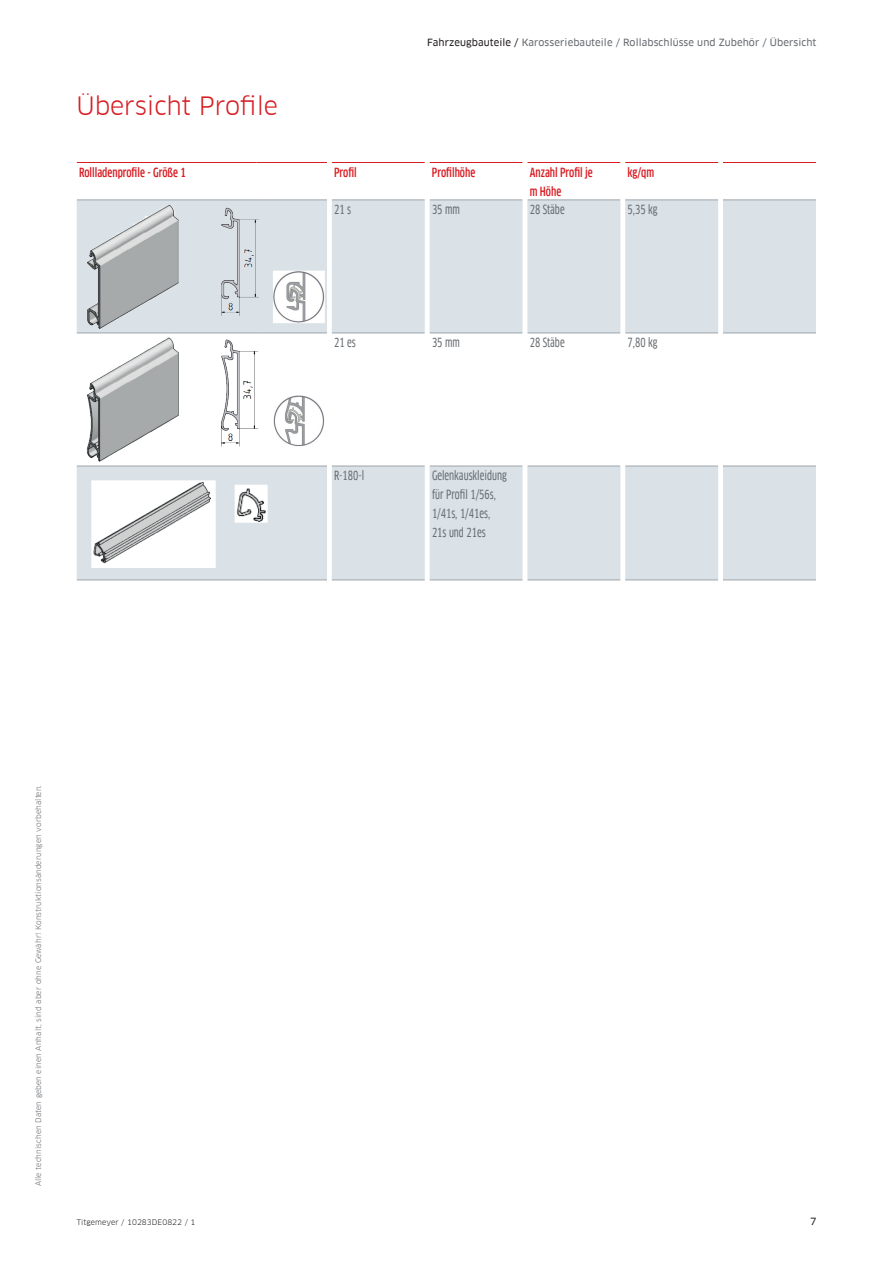
<style>
.page{position:relative;width:893px;height:1263px;background:#fff}
.page>*{position:absolute;margin:0;border:0;box-sizing:border-box;transform-origin:0 0}
.t1{font:24.75px "Clan Offc Pro";letter-spacing:-.005em;color:#d81c23}
.t2{font:12.3px/19.2px "Clan Offc Pro Cond News";color:#666b70}
.t3{font:500 condensed 12.3px/19.2px "Clan Offc Pro";color:#d81c23}
.t4{font:9.75px "Clan Offc Pro News";letter-spacing:.01em;color:#666b70}
.t5{font:9.75px "Clan Offc Pro News";color:#231f20}
.t6{font:7.5px "Clan Offc Pro";letter-spacing:.01em;color:#666b70}
.t7{font:7.5px "Clan Offc Pro";letter-spacing:.01em;color:#231f20}
.s1{color:#231f20}
</style>
<div class="page">
<svg style="left:77px;top:201px;width:739px;height:379px;fill:#dae2e7"></svg>
<hr style="left:77px;top:162px;width:180px;height:1px;background:#d81c23">
<hr style="left:257px;top:162px;width:70px;height:1px;background:#d81c23">
<hr style="left:332px;top:162px;width:93px;height:1px;background:#d81c23">
<hr style="left:430px;top:162px;width:93px;height:1px;background:#d81c23">
<hr style="left:527px;top:162px;width:93px;height:1px;background:#d81c23">
<hr style="left:625px;top:162px;width:93px;height:1px;background:#d81c23">
<hr style="left:723px;top:162px;width:93px;height:1px;background:#d81c23">
<hr style="left:77px;top:200px;width:180px;height:1px;background:#9da5ab">
<hr style="left:257px;top:200px;width:70px;height:1px;background:#9da5ab">
<hr style="left:332px;top:200px;width:93px;height:1px;background:#9da5ab">
<hr style="left:430px;top:200px;width:93px;height:1px;background:#9da5ab">
<hr style="left:527px;top:200px;width:93px;height:1px;background:#9da5ab">
<hr style="left:625px;top:200px;width:93px;height:1px;background:#9da5ab">
<hr style="left:723px;top:200px;width:93px;height:1px;background:#9da5ab">
<hr style="left:77px;top:333px;width:180px;height:1px;background:#9da5ab">
<hr style="left:257px;top:333px;width:70px;height:1px;background:#9da5ab">
<hr style="left:77px;top:466px;width:180px;height:1px;background:#9da5ab">
<hr style="left:257px;top:466px;width:70px;height:1px;background:#9da5ab">
<hr style="left:77px;top:580px;width:180px;height:1px;background:#9da5ab">
<hr style="left:257px;top:580px;width:70px;height:1px;background:#9da5ab">
<hr style="left:332px;top:333px;width:93px;height:1px;background:#9da5ab">
<hr style="left:430px;top:333px;width:93px;height:1px;background:#9da5ab">
<hr style="left:527px;top:333px;width:93px;height:1px;background:#9da5ab">
<hr style="left:625px;top:333px;width:93px;height:1px;background:#9da5ab">
<hr style="left:723px;top:333px;width:93px;height:1px;background:#9da5ab">
<hr style="left:332px;top:466px;width:93px;height:1px;background:#9da5ab">
<hr style="left:430px;top:466px;width:93px;height:1px;background:#9da5ab">
<hr style="left:527px;top:466px;width:93px;height:1px;background:#9da5ab">
<hr style="left:625px;top:466px;width:93px;height:1px;background:#9da5ab">
<hr style="left:723px;top:466px;width:93px;height:1px;background:#9da5ab">
<hr style="left:332px;top:580px;width:93px;height:1px;background:#9da5ab">
<hr style="left:430px;top:580px;width:93px;height:1px;background:#9da5ab">
<hr style="left:527px;top:580px;width:93px;height:1px;background:#9da5ab">
<hr style="left:625px;top:580px;width:93px;height:1px;background:#9da5ab">
<hr style="left:723px;top:580px;width:93px;height:1px;background:#9da5ab">
<div style="left:327px;top:200px;width:5px;height:133px;background:#fff"></div>
<div style="left:425px;top:200px;width:5px;height:133px;background:#fff"></div>
<hr style="left:523px;top:200px;width:4px;height:133px;background:#fff">
<div style="left:620px;top:200px;width:5px;height:133px;background:#fff"></div>
<div style="left:718px;top:200px;width:5px;height:133px;background:#fff"></div>
<div style="left:327px;top:333px;width:5px;height:133px;background:#fff"></div>
<div style="left:425px;top:333px;width:5px;height:133px;background:#fff"></div>
<hr style="left:523px;top:333px;width:4px;height:133px;background:#fff">
<div style="left:620px;top:333px;width:5px;height:133px;background:#fff"></div>
<div style="left:718px;top:333px;width:5px;height:133px;background:#fff"></div>
<div style="left:327px;top:466px;width:5px;height:114px;background:#fff"></div>
<div style="left:425px;top:466px;width:5px;height:114px;background:#fff"></div>
<hr style="left:523px;top:466px;width:4px;height:114px;background:#fff">
<div style="left:620px;top:466px;width:5px;height:114px;background:#fff"></div>
<div style="left:718px;top:466px;width:5px;height:114px;background:#fff"></div>
<img style="left:77px;top:202px;width:249px;height:129px">
<img style="left:77px;top:335px;width:249px;height:129px">
<img style="left:77px;top:476px;width:236px;height:95px">
<h1 class="t1" style="left:77px;top:91px;width:203px">Übersicht Profile</h1>
<p class="t4" style="left:427px;top:37px;width:391px"><span class="s1">Fahrzeugbauteile /</span> Karosseriebauteile / Rollabschlüsse und Zubehör / Übersicht</p>
<p class="t3" style="left:79px;top:162px;width:108px">Rollladenprofile - Größe 1</p>
<p class="t3" style="left:334px;top:162px;width:24px">Profil</p>
<p class="t3" style="left:432px;top:162px;width:45px">Profilhöhe</p>
<p class="t3" style="left:530px;top:162px;width:65px">Anzahl Profil je m Höhe</p>
<p class="t3" style="left:628px;top:162px;width:28px">kg/qm</p>
<p class="t2" style="left:334px;top:200px;width:18px">21 s</p>
<p class="t2" style="left:432px;top:200px;width:29px">35 mm</p>
<p class="t2" style="left:530px;top:200px;width:36px">28 Stäbe</p>
<p class="t2" style="left:628px;top:200px;width:31px">5,35 kg</p>
<p class="t2" style="left:334px;top:333px;width:23px">21 es</p>
<p class="t2" style="left:432px;top:333px;width:29px">35 mm</p>
<p class="t2" style="left:530px;top:333px;width:36px">28 Stäbe</p>
<p class="t2" style="left:628px;top:333px;width:31px">7,80 kg</p>
<p class="t2" style="left:334px;top:466px;width:32px">R-180-l</p>
<p class="t2" style="left:432px;top:466px;width:76px">Gelenkauskleidung für Profil 1/56s,<br>1/41s, 1/41es,<br>21s und 21es</p>
<p class="t6" style="left:34px;top:1186px;width:403px;rotate:-90deg">Alle technischen Daten geben einen Anhalt, sind aber ohne Gewähr! Konstruktionsänderungen vorbehalten.</p>
<p class="t7" style="left:77px;top:1217px;width:120px">Titgemeyer / 10283DE0822 / 1</p>
<p class="t5" style="left:810px;top:1215px;width:8px">7</p>
</div>
